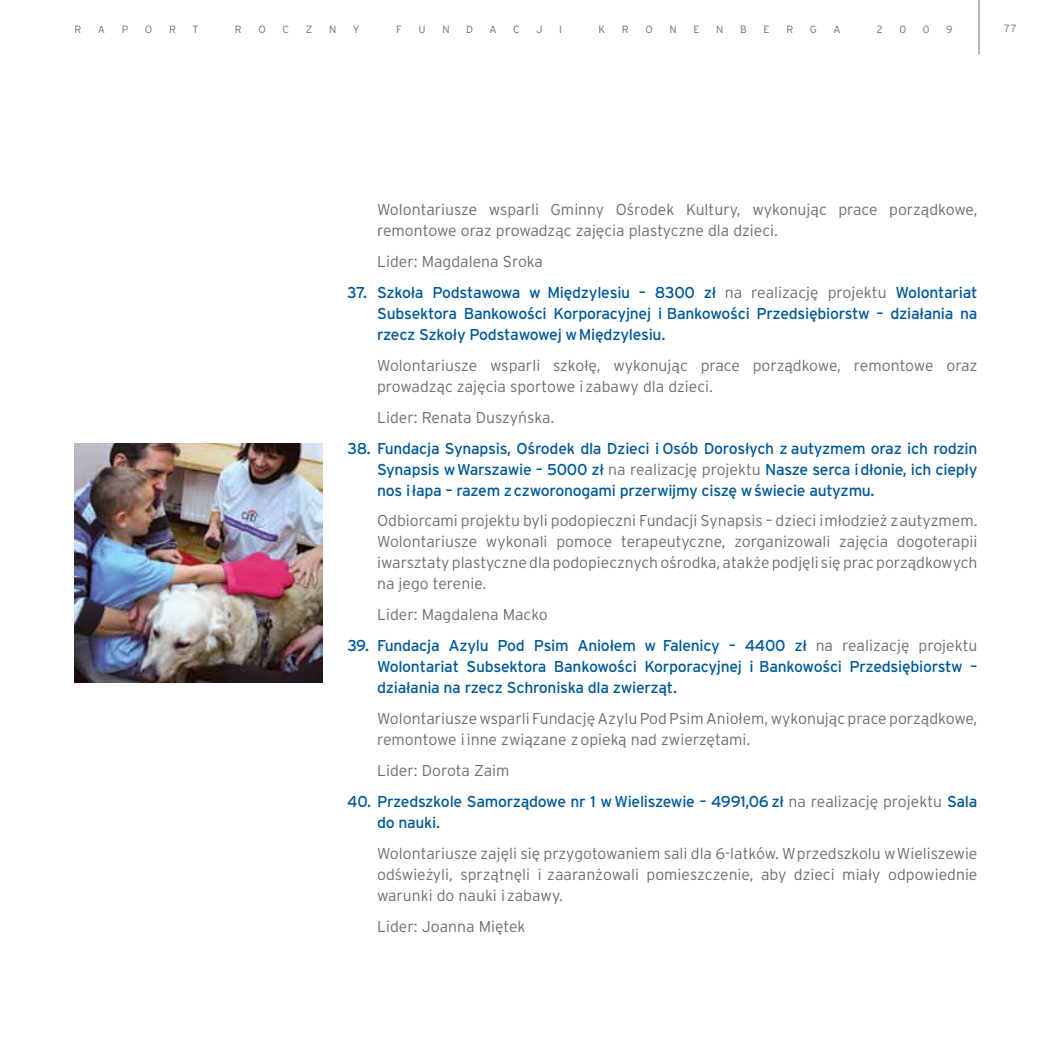
<style>
.page{position:relative;width:1042px;height:1042px;background:#fff}
.page>*{position:absolute;margin:0;border:0;box-sizing:border-box;transform-origin:0 0}
.t1{font:300 15.75px/21px "Interstate Pl";color:#6d6e71}
.t2{font:15.75px/21px "Interstate Pl";letter-spacing:-.02em;color:#00599a;text-align:justify}
.t3{font:300 10.5px "Interstate Pl";color:#6d6e71}
.s1{font-weight:300;color:#6d6e71}
</style>
<div class="page">
<hr style="left:978px;top:0;width:1px;height:55px;background:#6d6e71">
<img style="left:74px;top:443px;width:248px;height:239px">
<p class="t3" style="left:74px;top:23px;width:8px">R</p>
<p class="t3" style="left:98px;top:23px;width:9px">A</p>
<p class="t3" style="left:122px;top:23px;width:8px">P</p>
<p class="t3" style="left:145px;top:23px;width:9px">O</p>
<p class="t3" style="left:169px;top:23px;width:8px">R</p>
<p class="t3" style="left:192px;top:23px;width:8px">T</p>
<p class="t3" style="left:235px;top:23px;width:8px">R</p>
<p class="t3" style="left:258px;top:23px;width:9px">O</p>
<p class="t3" style="left:282px;top:23px;width:8px">C</p>
<p class="t3" style="left:306px;top:23px;width:8px">Z</p>
<p class="t3" style="left:329px;top:23px;width:9px">N</p>
<p class="t3" style="left:353px;top:23px;width:8px">Y</p>
<p class="t3" style="left:396px;top:23px;width:7px">F</p>
<p class="t3" style="left:418px;top:23px;width:9px">U</p>
<p class="t3" style="left:442px;top:23px;width:9px">N</p>
<p class="t3" style="left:466px;top:23px;width:8px">D</p>
<p class="t3" style="left:490px;top:23px;width:9px">A</p>
<p class="t3" style="left:513px;top:23px;width:8px">C</p>
<p class="t3" style="left:536px;top:23px;width:8px">J</p>
<p class="t3" style="left:559px;top:23px;width:4px">I</p>
<p class="t3" style="left:598px;top:23px;width:8px">K</p>
<p class="t3" style="left:622px;top:23px;width:8px">R</p>
<p class="t3" style="left:645px;top:23px;width:9px">O</p>
<p class="t3" style="left:669px;top:23px;width:9px">N</p>
<p class="t3" style="left:693px;top:23px;width:8px">E</p>
<p class="t3" style="left:716px;top:23px;width:9px">N</p>
<p class="t3" style="left:740px;top:23px;width:8px">B</p>
<p class="t3" style="left:763px;top:23px;width:8px">E</p>
<p class="t3" style="left:786px;top:23px;width:8px">R</p>
<p class="t3" style="left:810px;top:23px;width:8px">G</p>
<p class="t3" style="left:833px;top:23px;width:9px">A</p>
<p class="t3" style="left:877px;top:23px;width:7px">2</p>
<p class="t3" style="left:899px;top:23px;width:8px">0</p>
<p class="t3" style="left:923px;top:23px;width:8px">0</p>
<p class="t3" style="left:946px;top:23px;width:8px">9</p>
<p class="t3" style="left:1004px;top:23px;width:14px">77</p>
<p class="t1" style="left:377px;top:199px;width:602px;text-indent:13px">olontariusze wsparli Gminny Ośrodek Kultury, wykonując prace porządkowe, remontowe oraz prowadząc zajęcia plastyczne dla dzieci.</p>
<p class="t1" style="left:347px;top:251px;width:14px">L</p>
<p class="t1" style="left:386px;top:251px;width:158px">ider: Magdalena Sroka</p>
<p class="t2" style="left:377px;top:282px;width:602px;text-indent:-30px">37. Szkoła Podstawowa w M iędzylesiu – 8300 zł <span class="s1">na realizację projektu</span> Wolontariat Subsektora Bankowości Korporacyjnej i Bankowości Przedsiębiorstw – działania na rzecz Szkoły Podstawowej w M iędzylesiu.</p>
<p class="t1" style="left:347px;top:354px;width:16px">W</p>
<p class="t1" style="left:347px;top:199px;width:16px">W</p>
<p class="t1" style="left:377px;top:354px;width:602px;text-indent:13px">olontariusze wsparli szkołę, wykonując prace porządkowe, remontowe oraz prowadząc zajęcia sportowe i zabawy dla dzieci.</p>
<p class="t1" style="left:347px;top:406px;width:14px">L</p>
<p class="t1" style="left:386px;top:406px;width:170px">ider: Renata Duszyńska.</p>
<p class="t2" style="left:377px;top:437px;width:602px;text-indent:-30px">38. Fundacja Synapsis, Ośrodek dla Dzieci i Osób Dorosłych z autyzmem oraz ich rodzin Synapsis w Warszawie – 5000 zł <span class="s1">na realizację projektu</span> Nasze serca i dłonie, ich ciepły nos i łapa – razem z czworonogami przerwijmy ciszę w świecie autyzmu.</p>
<p class="t1" style="left:377px;top:510px;width:602px;text-align:justify">Odbiorcami projektu byli podopieczni Fundacji Synapsis – dzieci i młodzież z autyzmem.<br>Wolontariusze wykonali pomoce terapeutyczne, zorganizowali zajęcia dogoterapii i warsztaty plastyczne dla podopiecznych ośrodka, a także podjęli się prac porządkowych na jego terenie.</p>
<p class="t1" style="left:347px;top:604px;width:14px">L</p>
<p class="t1" style="left:386px;top:604px;width:163px">ider: Magdalena Macko</p>
<p class="t2" style="left:377px;top:635px;width:602px;text-indent:-30px">39. Fundacja Azylu Pod Psim Aniołem w Falenicy – 4400 zł <span class="s1">na realizację projektu </span>Wolontariat Subsektora Bankowości Korporacyjnej i Bankowości Przedsiębiorstw – działania na rzecz Schroniska dla zwierząt.</p>
<p class="t1" style="left:347px;top:708px;width:16px">W</p>
<p class="t1" style="left:377px;top:708px;width:602px;text-indent:13px">olontariusze wsparli Fundację Azylu Pod Psim Aniołem, wykonując prace porządkowe, remontowe i inne związane z opieką nad zwierzętami.</p>
<p class="t1" style="left:347px;top:760px;width:14px">L</p>
<p class="t1" style="left:386px;top:760px;width:125px">ider: Dorota Zaim</p>
<p class="t2" style="left:377px;top:791px;width:602px;text-indent:-30px">40. Przedszkole Samorządowe nr 1 w Wieliszewie – 4991,06 zł <span class="s1">na realizację projektu</span> Sala do nauki.</p>
<p class="t1" style="left:347px;top:843px;width:16px">W</p>
<p class="t1" style="left:377px;top:843px;width:602px;text-align:justify;text-indent:13px">olontariusze zajęli się przygotowaniem sali dla 6-latków. W przedszkolu w Wieliszewie odświeżyli, sprzątnęli i zaaranżowali pomieszczenie, aby dzieci miały odpowiednie warunki do nauki i zabawy.</p>
<p class="t1" style="left:347px;top:916px;width:14px">L</p>
<p class="t1" style="left:386px;top:916px;width:141px">ider: Joanna Miętek</p>
</div>
